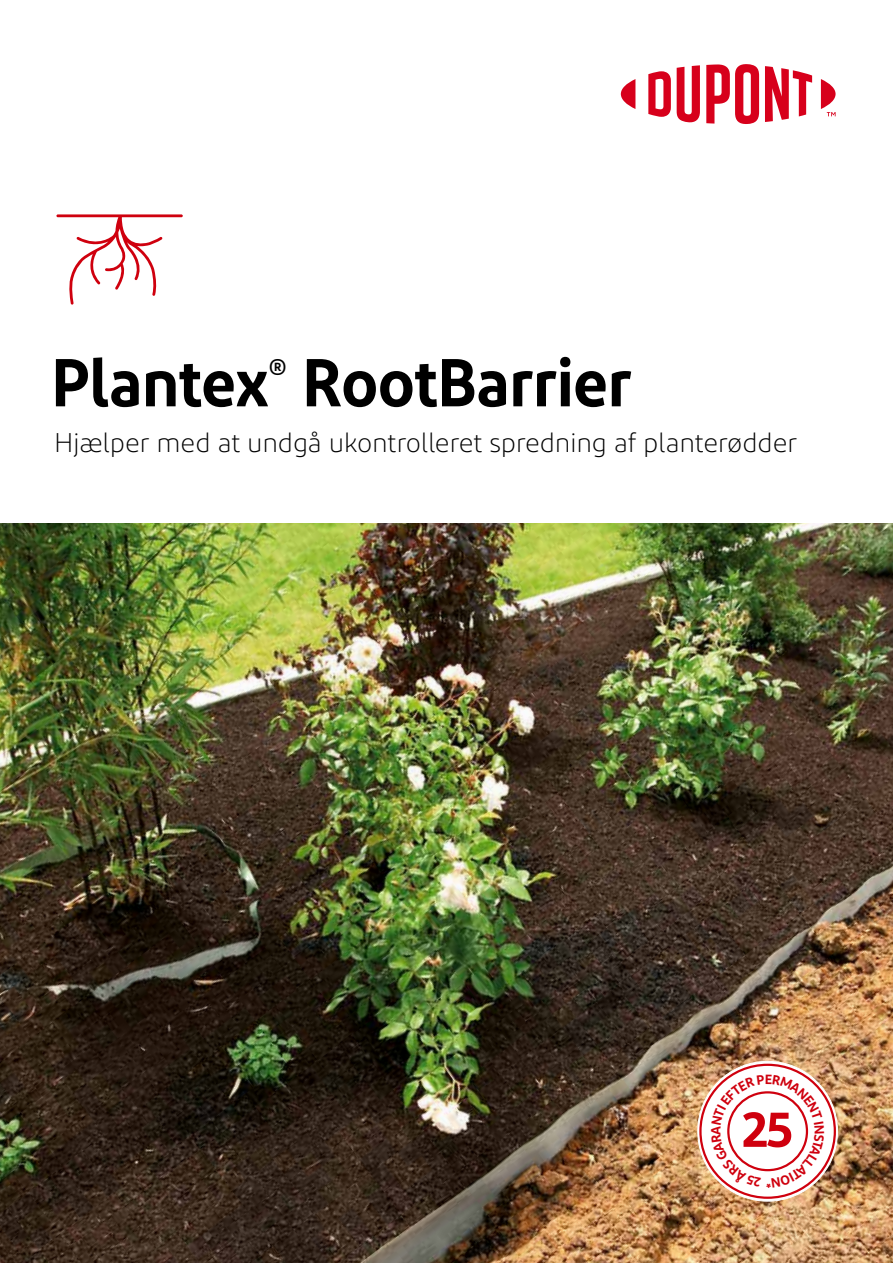
<style>
.page{position:relative;width:893px;height:1263px;background:#fff}
.page>*{position:absolute;margin:0;border:0;box-sizing:border-box;transform-origin:0 0}
.t1{font:600 67.5px "Diodrum";letter-spacing:-.01em;color:#000;scale:.96 1}
.t2{font:600 50.85px "Diodrum";color:#cf000e}
.t3{font:300 27px "Diodrum";letter-spacing:-.015em;color:#000}
</style>
<div class="page">
<img style="left:0;top:523px;width:893px;height:740px">
<svg style="left:648px;top:71px;width:23px;height:46px"></svg>
<svg style="left:621px;top:79px;width:14px;height:30px"></svg>
<svg style="left:677px;top:65px;width:23px;height:58px"></svg>
<svg style="left:706px;top:64px;width:53px;height:60px"></svg>
<svg style="left:765px;top:66px;width:47px;height:56px"></svg>
<svg style="left:821px;top:79px;width:14px;height:37px"></svg>
<svg style="left:56px;top:214px;width:127px;height:91px"></svg>
<svg style="left:698px;top:1062px;width:139px;height:138px"></svg>
<h1 class="t1" style="left:51px;top:339px;width:606px">Plantex<sup>®</sup> RootBarrier</h1>
<p class="t3" style="left:54px;top:426px;width:745px">Hjælper med at undgå ukontrolleret spredning af planterødder</p>
<h2 class="t2" style="left:742px;top:1096px;width:53px">25</h2>
</div>
